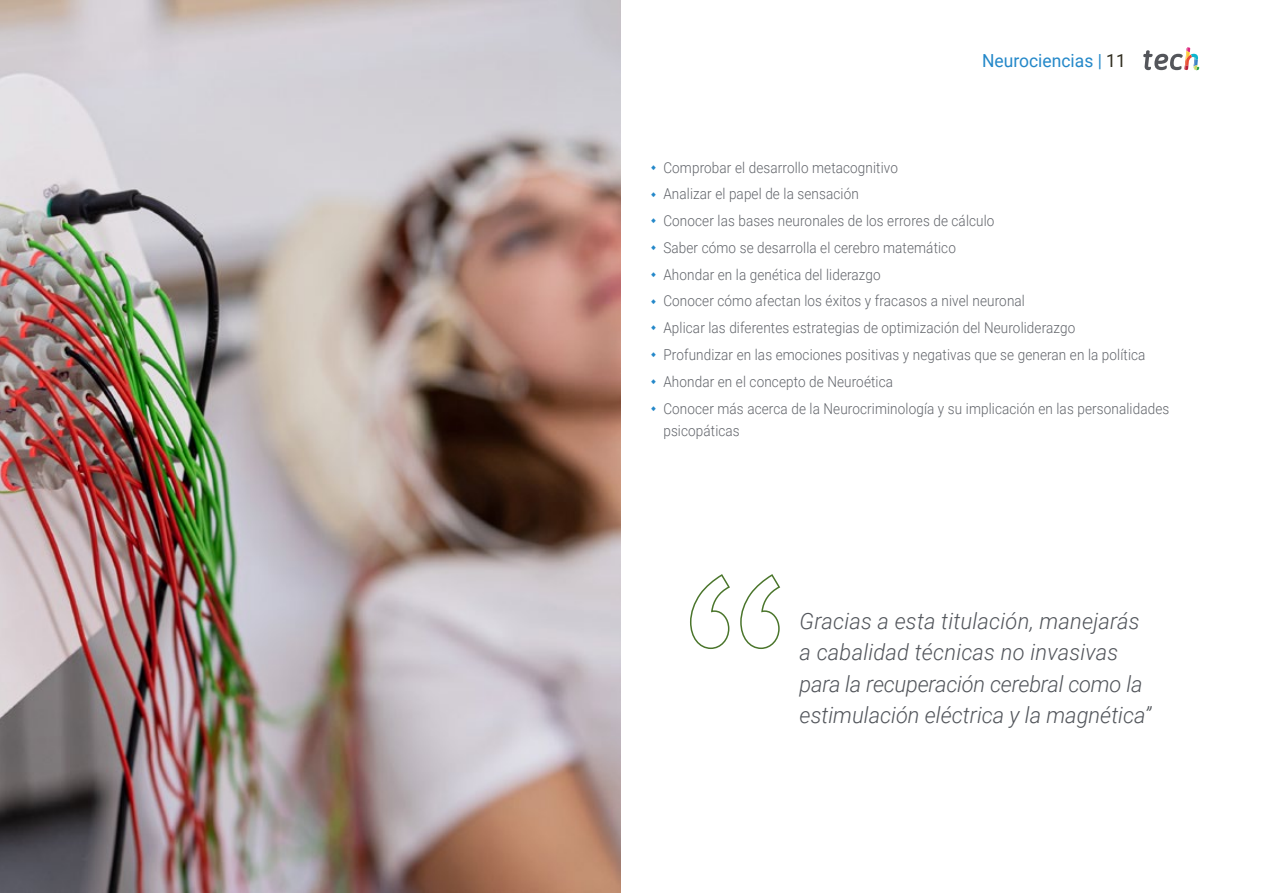
<style>
.page{position:relative;width:1263px;height:893px;background:#fff}
.page>*{position:absolute;margin:0;border:0;box-sizing:border-box;transform-origin:0 0}
.t1{font:italic 300 22.5px/31.5px "Roboto";color:#52555b}
.t2{font:18px "Roboto";color:#2488c9}
.t3{font:300 15px/26.7px "Roboto";letter-spacing:.01em;color:#61646a;scale:.9 1}
.s1{color:#312e20}
</style>
<div class="page">
<svg style="left:690px;top:574px;width:91px;height:75px"></svg>
<img style="left:0;top:0;width:621px;height:893px">
<svg style="left:1143px;top:47px;width:56px;height:24px"></svg>
<p class="t2" style="left:982px;top:48px;width:145px">Neurociencias | <span class="s1">11</span></p>
<p class="t3" style="left:663px;top:153px;width:564px">Comprobar el desarrollo metacognitivo<br>Analizar el papel de la sensación<br>Conocer las bases neuronales de los errores de cálculo<br>Saber cómo se desarrolla el cerebro matemático<br>Ahondar en la genética del liderazgo<br>Conocer cómo afectan los éxitos y fracasos a nivel neuronal<br>Aplicar las diferentes estrategias de optimización del Neuroliderazgo<br>Profundizar en las emociones positivas y negativas que se generan en la política Ahondar en el concepto de Neuroética<br>Conocer más acerca de la Neurocriminología y su implicación en las personalidades</p>
<p class="t3" style="left:663px;top:417px;width:86px">psicopáticas</p>
<h1 class="t1" style="left:800px;top:604px;width:353px">Gracias a esta titulación, manejarás a cabalidad técnicas no invasivas para la recuperación cerebral como la estimulación eléctrica y la magnética”</h1>
</div>
